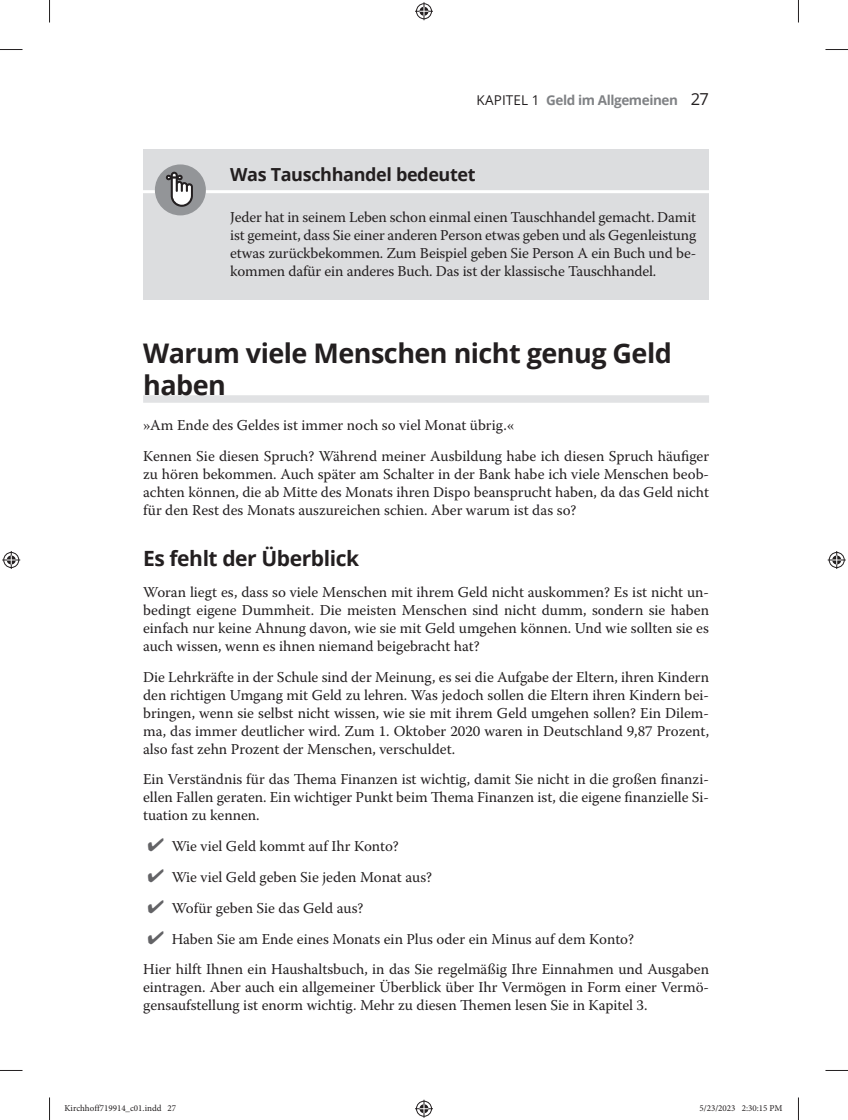
<style>
.page{position:relative;width:848px;height:1120px;background:#fff}
.page>*{position:absolute;margin:0;border:0;box-sizing:border-box;transform-origin:0 0}
.t1{font:700 27px/32.4px "Open Sans";letter-spacing:-.02em;color:#231f20}
.t2{font:700 21px "Open Sans";letter-spacing:-.02em;color:#231f20}
.t3{font:700 18px "Open Sans";letter-spacing:-.02em;color:#231f20}
.t4{font:15px/18px "Warnock Pro";color:#231f20;text-align:justify}
.t5{font:700 13.5px "Open Sans";letter-spacing:-.03em;color:#808285}
.t6{font:9px "Minion Pro";color:#231f20}
.s1{font-weight:400;color:#231f20}
.s2{font-weight:400;font-size:16.5px;color:#231f20}
.s3{color:#636366}
</style>
<div class="page">
<div style="left:143px;top:149px;width:566px;height:150px;background:#dcdddf"></div>
<hr style="left:130px;top:190px;width:579px;height:3px;background:#fff">
<div style="left:143px;top:395px;width:566px;height:8px;background:#e1e2e4"></div>
<div style="left:155px;top:164px;width:51px;height:51px;background:#939598;border-radius:50%"></div>
<svg style="left:166px;top:172px;width:27px;height:35px"></svg>
<svg style="left:0;top:49px;width:22px;height:1px"></svg>
<svg style="left:825px;top:49px;width:22px;height:1px"></svg>
<svg style="left:0;top:1070px;width:22px;height:1px"></svg>
<svg style="left:825px;top:1070px;width:22px;height:1px"></svg>
<svg style="left:49px;top:0;width:1px;height:23px"></svg>
<svg style="left:49px;top:1097px;width:1px;height:22px"></svg>
<svg style="left:798px;top:0;width:1px;height:23px"></svg>
<svg style="left:798px;top:1097px;width:1px;height:22px"></svg>
<svg style="left:415px;top:2px;width:18px;height:18px"></svg>
<svg style="left:415px;top:1099px;width:18px;height:18px"></svg>
<svg style="left:2px;top:551px;width:18px;height:18px"></svg>
<svg style="left:827px;top:551px;width:18px;height:18px"></svg>
<p class="t5" style="left:476px;top:90px;width:234px"><span class="s1">KAPITEL 1</span> Geld im Allgemeinen <span class="s2">27</span></p>
<p class="t3" style="left:230px;top:162px;width:247px">Was Tauschhandel bedeutet</p>
<p class="t4" style="left:230px;top:207px;width:467px">Jeder hat in seinem Leben schon einmal einen Tauschhandel gemacht. Damit ist gemeint, dass Sie einer anderen Person etwas geben und als Gegenleistung etwas zurückbekommen. Zum Beispiel geben Sie Person A ein Buch und be&shy;kommen dafür ein anderes Buch. Das ist der klassische Tauschhandel.</p>
<h1 class="t1" style="left:143px;top:336px;width:530px">Warum viele Menschen nicht genug Geld haben</h1>
<p class="t4" style="left:143px;top:410px;width:567px;line-height:30.8px">»Am Ende des Geldes ist immer noch so viel Monat übrig.«<br>Kennen Sie diesen Spruch? Während meiner Ausbildung habe ich diesen Spruch häufiger</p>
<p class="t4" style="left:143px;top:465px;width:567px">zu hören bekommen. Auch später am Schalter in der Bank habe ich viele Menschen beob&shy;achten können, die ab Mitte des Monats ihren Dispo beansprucht haben, da das Geld nicht für den Rest des Monats auszureichen schien. Aber warum ist das so?</p>
<h2 class="t2" style="left:143px;top:543px;width:217px">Es fehlt der Überblick</h2>
<p class="t4" style="left:143px;top:582px;width:567px">Woran liegt es, dass so viele Menschen mit ihrem Geld nicht auskommen? Es ist nicht un&shy;bedingt eigene Dummheit. Die meisten Menschen sind nicht dumm, sondern sie haben einfach nur keine Ahnung davon, wie sie mit Geld umgehen können. Und wie sollten sie es auch wissen, wenn es ihnen niemand beigebracht hat?</p>
<p class="t4" style="left:143px;top:667px;width:567px">Die Lehrkräfte in der Schule sind der Meinung, es sei die Aufgabe der Eltern, ihren Kindern den richtigen Umgang mit Geld zu lehren. Was jedoch sollen die Eltern ihren Kindern bei&shy;bringen, wenn sie selbst nicht wissen, wie sie mit ihrem Geld umgehen sollen? Ein Dilem&shy;ma, das immer deutlicher wird. Zum 1. Oktober 2020 waren in Deutschland 9,87 Prozent, also fast zehn Prozent der Menschen, verschuldet.</p>
<p class="t4" style="left:143px;top:770px;width:567px">Ein Verständnis für das Thema Finanzen ist wichtig, damit Sie nicht in die großen finanzi&shy;ellen Fallen geraten. Ein wichtiger Punkt beim Thema Finanzen ist, die eigene finanzielle Si&shy;tuation zu kennen.</p>
<p class="t4" style="left:148px;top:837px;width:252px"><span class="s3">✔</span> Wie viel Geld kommt auf Ihr Konto?</p>
<p class="t4" style="left:148px;top:867px;width:286px"><span class="s3">✔</span> Wie viel Geld geben Sie jeden Monat aus?</p>
<p class="t4" style="left:148px;top:898px;width:217px"><span class="s3">✔</span> Wofür geben Sie das Geld aus?</p>
<p class="t4" style="left:143px;top:923px;width:567px;line-height:30.8px"><span class="s3">✔</span> Haben Sie am Ende eines Monats ein Plus oder ein Minus auf dem Konto?<br>Hier hilft Ihnen ein Haushaltsbuch, in das Sie regelmäßig Ihre Einnahmen und Ausgaben</p>
<p class="t4" style="left:143px;top:978px;width:567px">eintragen. Aber auch ein allgemeiner Überblick über Ihr Vermögen in Form einer Vermö&shy;gensaufstellung ist enorm wichtig. Mehr zu diesen Themen lesen Sie in Kapitel 3.</p>
<p class="t6" style="left:64px;top:1102px;width:113px">Kirchhoff719914_c01.indd 27</p>
<p class="t6" style="left:699px;top:1102px;width:85px">5/23/2023 2:30:15 PM</p>
</div>
